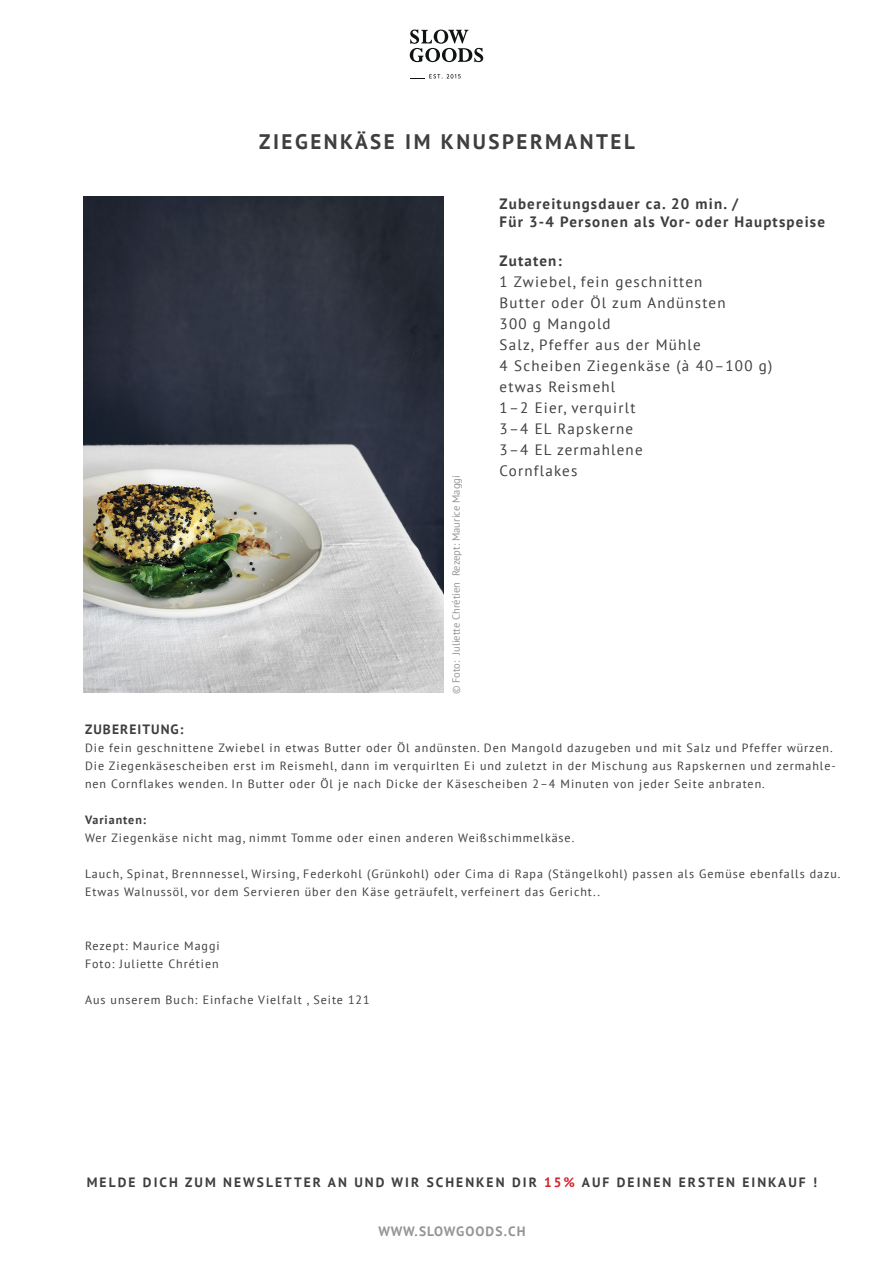
<style>
.page{position:relative;width:893px;height:1263px;background:#fff}
.page>*{position:absolute;margin:0;border:0;box-sizing:border-box;transform-origin:0 0}
.t1{font:700 21px "PT Sans";letter-spacing:.12em;color:#3e3e3f}
.t2{font:15px "PT Sans";letter-spacing:.08em;color:#3e3e3f}
.t3{font:700 15px/18px "PT Sans";letter-spacing:.08em;color:#3e3e3f}
.t4{font:700 13.5px "PT Sans";letter-spacing:.15em;color:#3e3e3f}
.t5{font:700 13.5px "PT Sans";letter-spacing:.08em;color:#939598}
.t6{font:700 13.5px "PT Sans";letter-spacing:.08em;color:#3e3e3f}
.t7{font:12px/18px "PT Sans";letter-spacing:.08em;color:#3e3e3f}
.t8{font:700 12px "PT Sans";letter-spacing:.08em;color:#3e3e3f}
.t9{font:10.5px "PT Sans";color:#939598}
.s1{color:#d1232a}
</style>
<div class="page">
<svg style="left:410px;top:74px;width:51px;height:5px"></svg>
<svg style="left:410px;top:30px;width:73px;height:32px"></svg>
<img style="left:84px;top:196px;width:360px;height:497px">
<p class="t1" style="left:259px;top:127px;width:377px">ZIEGENKÄSE IM KNUSPERMANTEL</p>
<p class="t9" style="left:449px;top:694px;width:221px;rotate:-90deg">© Foto: Juliette Chrétien Rezept: Maurice Maggi</p>
<p class="t3" style="left:500px;top:195px;width:327px">Zubereitungsdauer ca. 20 min. /<br>Für 3-4 Personen als Vor- oder Hauptspeise</p>
<p class="t3" style="left:500px;top:252px;width:64px">Zutaten:</p>
<p class="t2" style="left:500px;top:272px;width:204px">1 Zwiebel, fein geschnitten</p>
<p class="t2" style="left:500px;top:293px;width:227px">Butter oder Öl zum Andünsten</p>
<p class="t2" style="left:500px;top:314px;width:113px">300 g Mangold</p>
<p class="t2" style="left:500px;top:335px;width:202px">Salz, Pfeffer aus der Mühle</p>
<p class="t2" style="left:500px;top:356px;width:274px">4 Scheiben Ziegenkäse (à 40–100 g)</p>
<p class="t2" style="left:500px;top:377px;width:117px">etwas Reismehl</p>
<p class="t2" style="left:500px;top:398px;width:137px">1–2 Eier, verquirlt</p>
<p class="t2" style="left:500px;top:419px;width:135px">3–4 EL Rapskerne</p>
<p class="t2" style="left:500px;top:440px;width:145px">3–4 EL zermahlene</p>
<p class="t2" style="left:500px;top:461px;width:79px">Cornflakes</p>
<p class="t6" style="left:85px;top:720px;width:100px">ZUBEREITUNG:</p>
<p class="t7" style="left:85px;top:738px;width:752px">Die fein geschnittene Zwiebel in etwas Butter oder Öl andünsten. Den Mangold dazugeben und mit Salz und Pfeffer würzen.<br>Die Ziegenkäsescheiben erst im Reismehl, dann im verquirlten Ei und zuletzt in der Mischung aus Rapskernen und zermahle&shy;nen Cornflakes wenden. In Butter oder Öl je nach Dicke der Käsescheiben 2–4 Minuten von jeder Seite anbraten.</p>
<p class="t8" style="left:85px;top:811px;width:63px">Varianten:</p>
<p class="t7" style="left:85px;top:828px;width:491px">Wer Ziegenkäse nicht mag, nimmt Tomme oder einen anderen Weißschimmelkäse.</p>
<p class="t7" style="left:85px;top:864px;width:757px">Lauch, Spinat, Brennnessel, Wirsing, Federkohl (Grünkohl) oder Cima di Rapa (Stängelkohl) passen als Gemüse ebenfalls dazu.<br>Etwas Walnussöl, vor dem Servieren über den Käse geträufelt, verfeinert das Gericht..</p>
<p class="t7" style="left:85px;top:936px;width:136px">Rezept: Maurice Maggi</p>
<p class="t7" style="left:85px;top:954px;width:135px">Foto: Juliette Chrétien</p>
<p class="t7" style="left:85px;top:990px;width:286px">Aus unserem Buch: Einfache Vielfalt , Seite 121</p>
<p class="t4" style="left:87px;top:1173px;width:732px">MELDE DICH ZUM NEWSLETTER AN UND WIR SCHENKEN DIR <span class="s1">15%</span> AUF DEINEN ERSTEN EINKAUF !</p>
<p class="t5" style="left:378px;top:1222px;width:149px">WWW.SLOWGOODS.CH</p>
</div>
